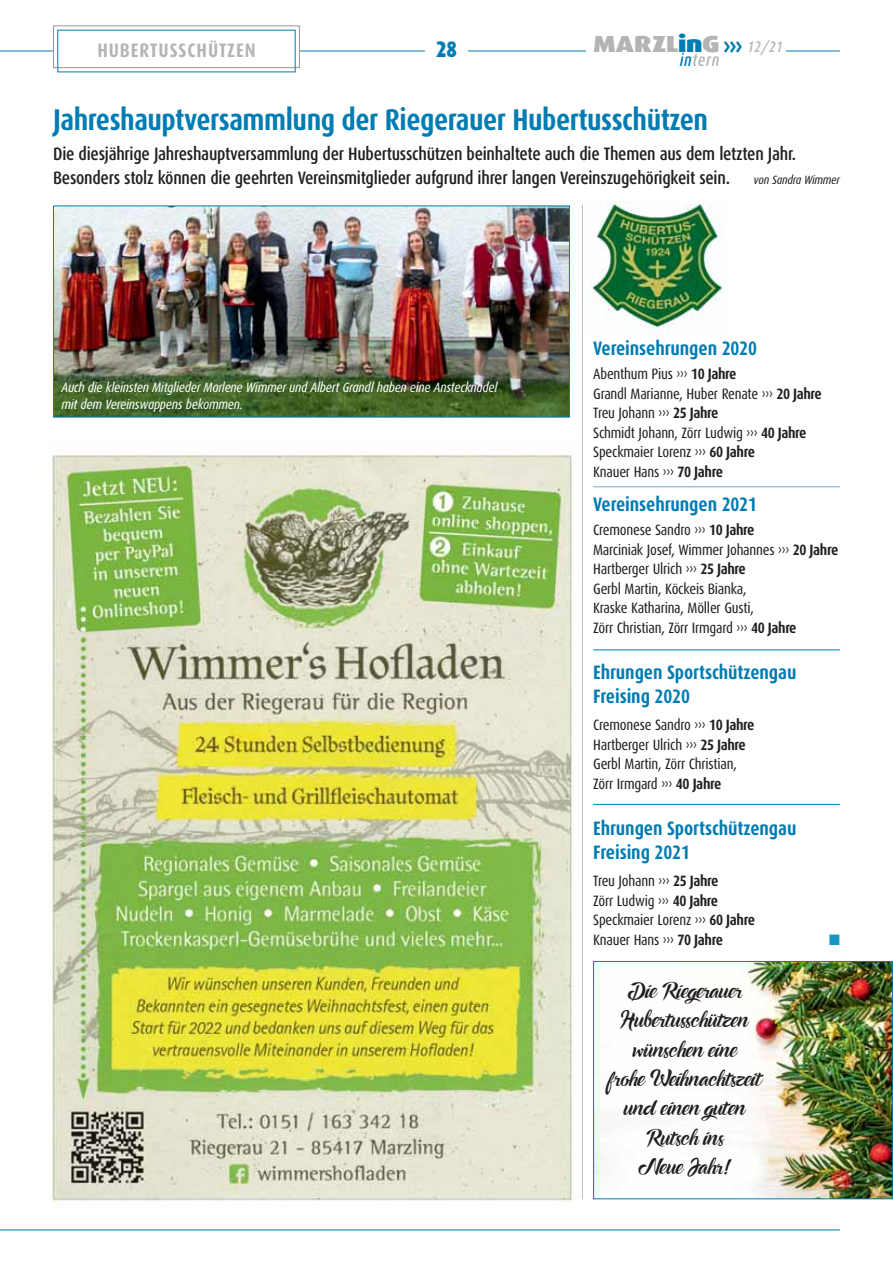
<style>
.page{position:relative;width:893px;height:1263px;background:#fff}
.page>*{position:absolute;margin:0;border:0;box-sizing:border-box;transform-origin:0 0}
.t1{font:700 30px "Dax Condensed";letter-spacing:-.015em;color:#007cb2}
.t2{font:900 23.25px "Dax Wide";letter-spacing:-.01em;color:#b2b4b6}
.t3{font:900 22.5px "Dax Condensed";color:#007cb2}
.t4{font:700 19.5px/24px "Dax Condensed";letter-spacing:-.005em;color:#007cb2}
.t5{font:19.5px/29.4px "Ampera";color:#231f20;text-align:center;scale:.9 1}
.t6{font:700 19.5px "Dax Condensed";letter-spacing:.05em;color:#b2b4b6}
.t7{font:500 18px/24px "Dax Condensed";letter-spacing:-.015em;color:#231f20}
.t8{font:italic 500 17.55px "Dax Condensed";letter-spacing:.05em;color:#b2b4b6;scale:.91 1}
.t9{font:15px/19.5px "Dax Condensed";letter-spacing:-.015em;color:#231f20}
.t10{font:15px "Zapf Dingbats ITC";color:#1597c5;scale:.95 1}
.t11{font:italic 13.5px/16.5px "Dax Condensed";letter-spacing:-.015em;color:#fff}
.t12{font:italic 12px "Dax Condensed";letter-spacing:-.015em;color:#231f20}
.s1{color:#007cb2}
.s2{font-weight:700;font-size:24.3px;color:#007cb2}
.s3{font-family:"Dax Condensed";font-weight:500;font-style:italic;font-size:15.3px}
.s4{font-weight:700}
</style>
<div class="page">
<hr style="left:0;top:51px;width:840px;height:1px;background:#007cb2">
<div style="left:425px;top:30px;width:43px;height:42px;background:#fff"></div>
<div style="left:54px;top:26px;width:245px;height:41px;background:#fff"></div>
<div style="left:53px;top:26px;width:247px;height:42px;border:1px solid #939598"></div>
<div style="left:587px;top:45px;width:199px;height:16px;background:#fff"></div>
<hr style="left:0;top:1229px;width:840px;height:1px;background:#007cb2">
<img style="left:51px;top:451px;width:522px;height:752px">
<img style="left:55px;top:208px;width:513px;height:207px">
<img style="left:591px;top:202px;width:132px;height:131px">
<hr style="left:593px;top:486px;width:247px;height:1px;background:#67add3">
<hr style="left:593px;top:649px;width:247px;height:1px;background:#007cb2">
<hr style="left:593px;top:804px;width:247px;height:1px;background:#007cb2">
<img style="left:595px;top:963px;width:296px;height:234px">
<div style="left:593px;top:961px;width:300px;height:238px;border:1px solid #007cb2"></div>
<hr style="left:582px;top:205px;width:1px;height:994px;background:#bbbdc0">
<h3 class="t6" style="left:97px;top:40px;width:160px">HUBERTUSSCHÜTZEN</h3>
<h3 class="t3" style="left:436px;top:42px;width:22px">28</h3>
<h2 class="t2" style="left:593px;top:36px;width:191px">MARZL<span class="s1">in</span>G<span class="s2">›››</span> <span class="s3">12/21</span></h2>
<p class="t8" style="left:680px;top:52px;width:45px"><span class="s1">in</span>tern</p>
<h1 class="t1" style="left:53px;top:104px;width:657px">Jahreshauptversammlung der Riegerauer Hubertusschützen</h1>
<p class="t7" style="left:53px;top:143px;width:745px">Die diesjährige Jahreshauptversammlung der Hubertusschützen beinhaltete auch die Themen aus dem letzten Jahr.<br>Besonders stolz können die geehrten Vereinsmitglieder aufgrund ihrer langen Vereinszugehörigkeit sein.</p>
<p class="t12" style="left:754px;top:174px;width:88px">von Sandra Wimmer</p>
<p class="t11" style="left:61px;top:380px;width:437px">Auch die kleinsten Mitglieder Marlene Wimmer und Albert Grandl haben eine Anstecknadel mit dem Vereinswappens bekommen.</p>
<h3 class="t4" style="left:593px;top:337px;width:165px">Vereinsehrungen 2020</h3>
<p class="t9" style="left:593px;top:365px;width:230px">Abenthum Pius ››› <span class="s4">10 Jahre<br></span>Grandl Marianne, Huber Renate ››› <span class="s4">20 Jahre<br></span>Treu Johann ››› <span class="s4">25 Jahre<br></span>Schmidt Johann, Zörr Ludwig ››› <span class="s4">40 Jahre<br></span>Speckmaier Lorenz ››› <span class="s4">60 Jahre<br></span>Knauer Hans ››› <span class="s4">70 Jahre</span></p>
<h3 class="t4" style="left:593px;top:493px;width:165px">Vereinsehrungen 2021</h3>
<p class="t9" style="left:593px;top:521px;width:247px">Cremonese Sandro ››› <span class="s4">10 Jahre<br></span>Marciniak Josef, Wimmer Johannes ››› <span class="s4">20 Jahre </span>Hartberger Ulrich ››› <span class="s4">25 Jahre<br></span>Gerbl Martin, Köckeis Bianka,<br>Kraske Katharina, Möller Gusti,<br>Zörr Christian, Zörr Irmgard ››› <span class="s4">40 Jahre</span></p>
<h3 class="t4" style="left:593px;top:661px;width:205px">Ehrungen Sportschützengau<br>Freising 2020</h3>
<p class="t9" style="left:593px;top:716px;width:163px">Cremonese Sandro ››› <span class="s4">10 Jahre<br></span>Hartberger Ulrich ››› <span class="s4">25 Jahre<br></span>Gerbl Martin, Zörr Christian,<br>Zörr Irmgard ››› <span class="s4">40 Jahre</span></p>
<h3 class="t4" style="left:593px;top:817px;width:205px">Ehrungen Sportschützengau<br>Freising 2021</h3>
<p class="t9" style="left:593px;top:872px;width:163px">Treu Johann ››› <span class="s4">25 Jahre<br></span>Zörr Ludwig ››› <span class="s4">40 Jahre<br></span>Speckmaier Lorenz ››› <span class="s4">60 Jahre<br></span>Knauer Hans ››› <span class="s4">70 Jahre</span></p>
<p class="t10" style="left:829px;top:934px;width:13px">■</p>
<h3 class="t5" style="left:609px;top:978px;width:171px">Die Riegerauer<br>Hubertusschützen wünschen eine<br>frohe Weihnachtszeit und einen guten<br>Rutsch ins<br>Neue Jahr!</h3>
</div>
